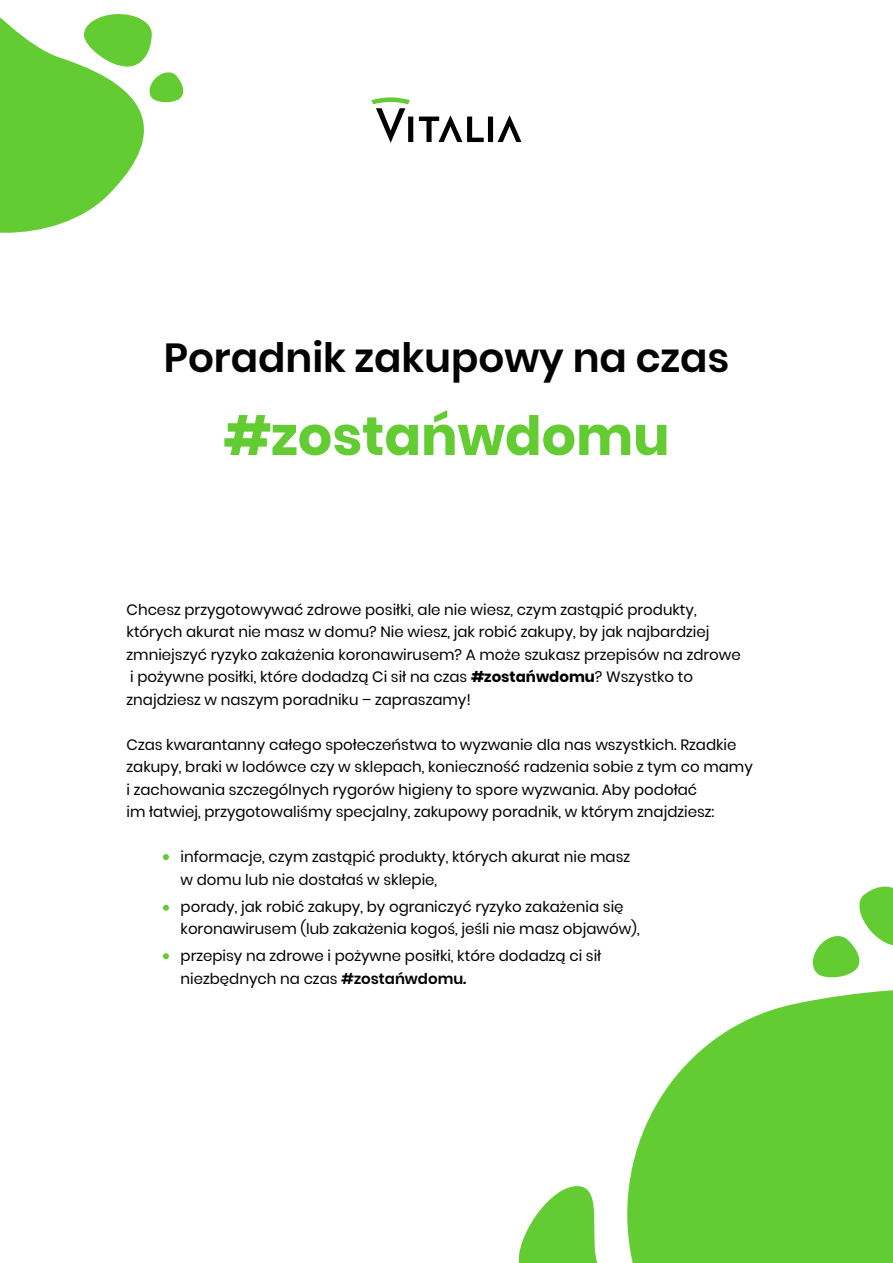
<style>
.page{position:relative;width:893px;height:1263px;background:#fff}
.page>*{position:absolute;margin:0;border:0;box-sizing:border-box;transform-origin:0 0}
.t1{font:700 54px "Poppins";color:#63cc33}
.t2{font:600 40.5px "Poppins";color:#020203}
.t3{font:15px/22.5px "Poppins";color:#000}
.s1{font-weight:700}
.s2{font-weight:600}
</style>
<div class="page">
<svg style="left:627px;top:990px;width:266px;height:273px;fill:#63cc33"></svg>
<svg style="left:518px;top:1186px;width:80px;height:77px"></svg>
<svg style="left:812px;top:886px;width:81px;height:92px"></svg>
<svg style="left:0;top:14px;width:184px;height:219px"></svg>
<svg style="left:163px;top:854px;width:6px;height:6px"></svg>
<svg style="left:163px;top:905px;width:6px;height:6px"></svg>
<svg style="left:163px;top:953px;width:6px;height:6px"></svg>
<svg style="left:371px;top:97px;width:150px;height:46px"></svg>
<h2 class="t2" style="left:164px;top:335px;width:567px">Poradnik zakupowy na czas</h2>
<h1 class="t1" style="left:223px;top:405px;width:448px">#zostańwdomu</h1>
<p class="t3" style="left:127px;top:598px;width:616px">Chcesz przygotowywać zdrowe posiłki, ale nie wiesz, czym zastąpić produkty, których akurat nie masz w domu? Nie wiesz, jak robić zakupy, by jak najbardziej zmniejszyć ryzyko zakażenia koronawirusem? A może szukasz przepisów na zdrowe i pożywne posiłki, które dodadzą Ci sił na czas <span class="s1">#zostańwdomu</span>? Wszystko to znajdziesz w naszym poradniku – zapraszamy!</p>
<p class="t3" style="left:127px;top:733px;width:628px">Czas kwarantanny całego społeczeństwa to wyzwanie dla nas wszystkich. Rzadkie zakupy, braki w lodówce czy w sklepach, konieczność radzenia sobie z tym co mamy i zachowania szczególnych rygorów higieny to spore wyzwania. Aby podołać<br>im łatwiej, przygotowaliśmy specjalny, zakupowy poradnik, w którym znajdziesz:</p>
<p class="t3" style="left:181px;top:846px;width:451px">informacje, czym zastąpić produkty, których akurat nie masz w domu lub nie dostałaś w sklepie,</p>
<p class="t3" style="left:181px;top:895px;width:461px">porady, jak robić zakupy, by ograniczyć ryzyko zakażenia się koronawirusem (lub zakażenia kogoś, jeśli nie masz objawów),</p>
<p class="t3" style="left:181px;top:945px;width:422px">przepisy na zdrowe i pożywne posiłki, które dodadzą ci sił niezbędnych na czas <span class="s2">#zostańwdomu.</span></p>
</div>
